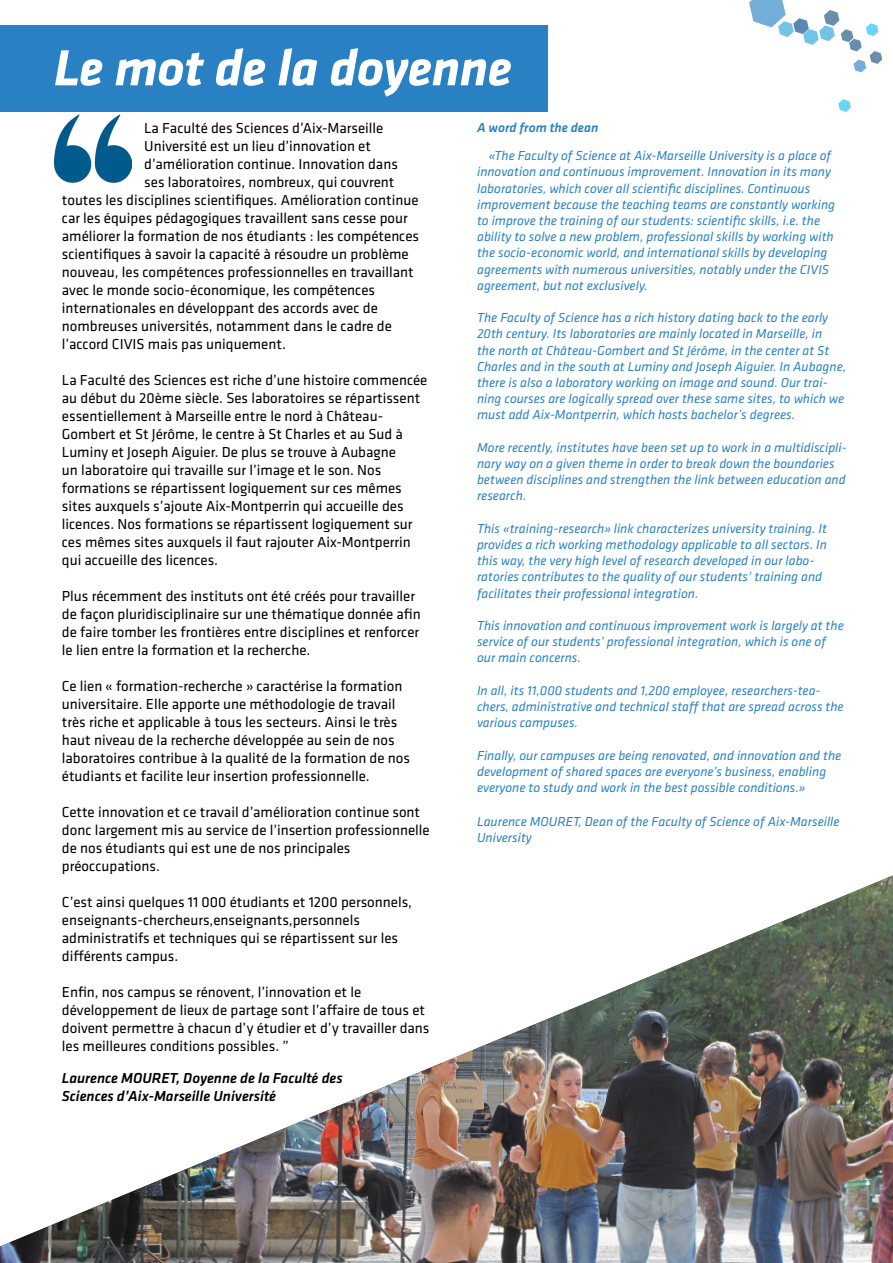
<style>
.page{position:relative;width:893px;height:1263px;background:#fff}
.page>*{position:absolute;margin:0;border:0;box-sizing:border-box;transform-origin:0 0}
.t1{font:italic 700 52.5px "Klavika Basic";letter-spacing:-.01em;color:#fff}
.t2{font:15px/18px "Klavika Basic";color:#000}
.t3{font:italic 500 15px/18px "Klavika Basic";color:#000}
.t4{font:italic 13.5px/16.2px "Klavika Basic";color:#2981c4}
.t5{font:italic 500 13.5px "Klavika Basic";color:#2981c4}
</style>
<div class="page">
<img style="left:54px;top:114px;width:78px;height:69px">
<img style="left:0;top:875px;width:893px;height:388px">
<svg style="left:838px;top:99px;width:13px;height:13px"></svg>
<svg style="left:749px;top:0;width:134px;height:72px"></svg>
<div style="left:0;top:25px;width:548px;height:87px;background:#2981c4"></div>
<p class="t1" style="left:54px;top:30px;width:459px">Le mot de la doyenne</p>
<p class="t2" style="left:144px;top:119px;width:241px">La Faculté des Sciences d’Aix-Marseille</p>
<p class="t2" style="left:144px;top:137px;width:228px">Université est un lieu d’innovation et</p>
<p class="t2" style="left:144px;top:155px;width:255px">d’amélioration continue. Innovation dans</p>
<p class="t2" style="left:144px;top:173px;width:252px">ses laboratoires, nombreux, qui couvrent</p>
<p class="t2" style="left:62px;top:191px;width:358px">toutes les disciplines scientifiques. Amélioration continue</p>
<p class="t2" style="left:62px;top:209px;width:347px">car les équipes pédagogiques travaillent sans cesse pour</p>
<p class="t2" style="left:62px;top:227px;width:359px">améliorer la formation de nos étudiants : les compétences</p>
<p class="t2" style="left:62px;top:245px;width:348px">scientifiques à savoir la capacité à résoudre un problème</p>
<p class="t2" style="left:62px;top:263px;width:353px">nouveau, les compétences professionnelles en travaillant</p>
<p class="t2" style="left:62px;top:281px;width:315px">avec le monde socio-économique, les compétences</p>
<p class="t2" style="left:62px;top:299px;width:317px">internationales en développant des accords avec de</p>
<p class="t2" style="left:62px;top:317px;width:332px">nombreuses universités, notamment dans le cadre de</p>
<p class="t2" style="left:62px;top:335px;width:225px">l’accord CIVIS mais pas uniquement.</p>
<p class="t2" style="left:62px;top:371px;width:367px">La Faculté des Sciences est riche d’une histoire commencée au début du 20ème siècle. Ses laboratoires se répartissent essentiellement à Marseille entre le nord à Château-Gombert et St Jérôme, le centre à St Charles et au Sud à Luminy et Joseph Aiguier. De plus se trouve à Aubagne<br>un laboratoire qui travaille sur l’image et le son. Nos formations se répartissent logiquement sur ces mêmes sites auxquels s’ajoute Aix-Montperrin qui accueille des licences. Nos formations se répartissent logiquement sur ces mêmes sites auxquels il faut rajouter Aix-Montperrin qui accueille des licences.</p>
<p class="t2" style="left:62px;top:587px;width:360px">Plus récemment des instituts ont été créés pour travailler de façon pluridisciplinaire sur une thématique donnée afin de faire tomber les frontières entre disciplines et renforcer le lien entre la formation et la recherche.</p>
<p class="t2" style="left:62px;top:677px;width:350px">Ce lien « formation-recherche » caractérise la formation universitaire. Elle apporte une méthodologie de travail très riche et applicable à tous les secteurs. Ainsi le très haut niveau de la recherche développée au sein de nos laboratoires contribue à la qualité de la formation de nos étudiants et facilite leur insertion professionnelle.</p>
<p class="t2" style="left:62px;top:803px;width:369px">Cette innovation et ce travail d’amélioration continue sont donc largement mis au service de l’insertion professionnelle de nos étudiants qui est une de nos principales préoccupations.</p>
<p class="t2" style="left:62px;top:893px;width:352px">C’est ainsi quelques 11 000 étudiants et 1200 personnels, enseignants-chercheurs,enseignants,personnels administratifs et techniques qui se répartissent sur les différents campus.</p>
<p class="t2" style="left:62px;top:983px;width:369px">Enfin, nos campus se rénovent, l’innovation et le développement de lieux de partage sont l’affaire de tous et doivent permettre à chacun d’y étudier et d’y travailler dans les meilleures conditions possibles. ”</p>
<p class="t3" style="left:62px;top:1069px;width:282px">Laurence MOURET, Doyenne de la Faculté des<br>Sciences d’Aix-Marseille Université</p>
<p class="t5" style="left:477px;top:118px;width:123px">A word from the dean</p>
<p class="t4" style="left:477px;top:147px;width:360px;text-indent:12px">«The Faculty of Science at Aix-Marseille University is a place of innovation and continuous improvement. Innovation in its many laboratories, which cover all scientific disciplines. Continuous improvement because the teaching teams are constantly working to improve the training of our students: scientific skills, i.e. the ability to solve a new problem, professional skills by working with the socio-economic world, and international skills by developing agreements with numerous universities, notably under the CIVIS agreement, but not exclusively.</p>
<p class="t4" style="left:477px;top:309px;width:371px">The Faculty of Science has a rich history dating back to the early 20th century. Its laboratories are mainly located in Marseille, in<br>the north at Château-Gombert and St Jérôme, in the center at St Charles and in the south at Luminy and Joseph Aiguier. In Aubagne, there is also a laboratory working on image and sound. Our trai&shy;ning courses are logically spread over these same sites, to which we must add Aix-Montperrin, which hosts bachelor’s degrees.</p>
<p class="t4" style="left:477px;top:439px;width:371px">More recently, institutes have been set up to work in a multidiscipli&shy;nary way on a given theme in order to break down the boundaries between disciplines and strengthen the link between education and research.</p>
<p class="t4" style="left:477px;top:520px;width:351px">This «training-research» link characterizes university training. It provides a rich working methodology applicable to all sectors. In this way, the very high level of research developed in our labo&shy;ratories contributes to the quality of our students’ training and facilitates their professional integration.</p>
<p class="t4" style="left:477px;top:617px;width:368px">This innovation and continuous improvement work is largely at the service of our students’ professional integration, which is one of our main concerns.</p>
<p class="t4" style="left:477px;top:682px;width:368px">In all, its 11,000 students and 1,200 employee, researchers-tea&shy;chers, administrative and technical staff that are spread across the various campuses.</p>
<p class="t4" style="left:477px;top:747px;width:366px">Finally, our campuses are being renovated, and innovation and the development of shared spaces are everyone’s business, enabling everyone to study and work in the best possible conditions.»</p>
<p class="t4" style="left:477px;top:813px;width:364px">Laurence MOURET, Dean of the Faculty of Science of Aix-Marseille<br>University</p>
</div>
